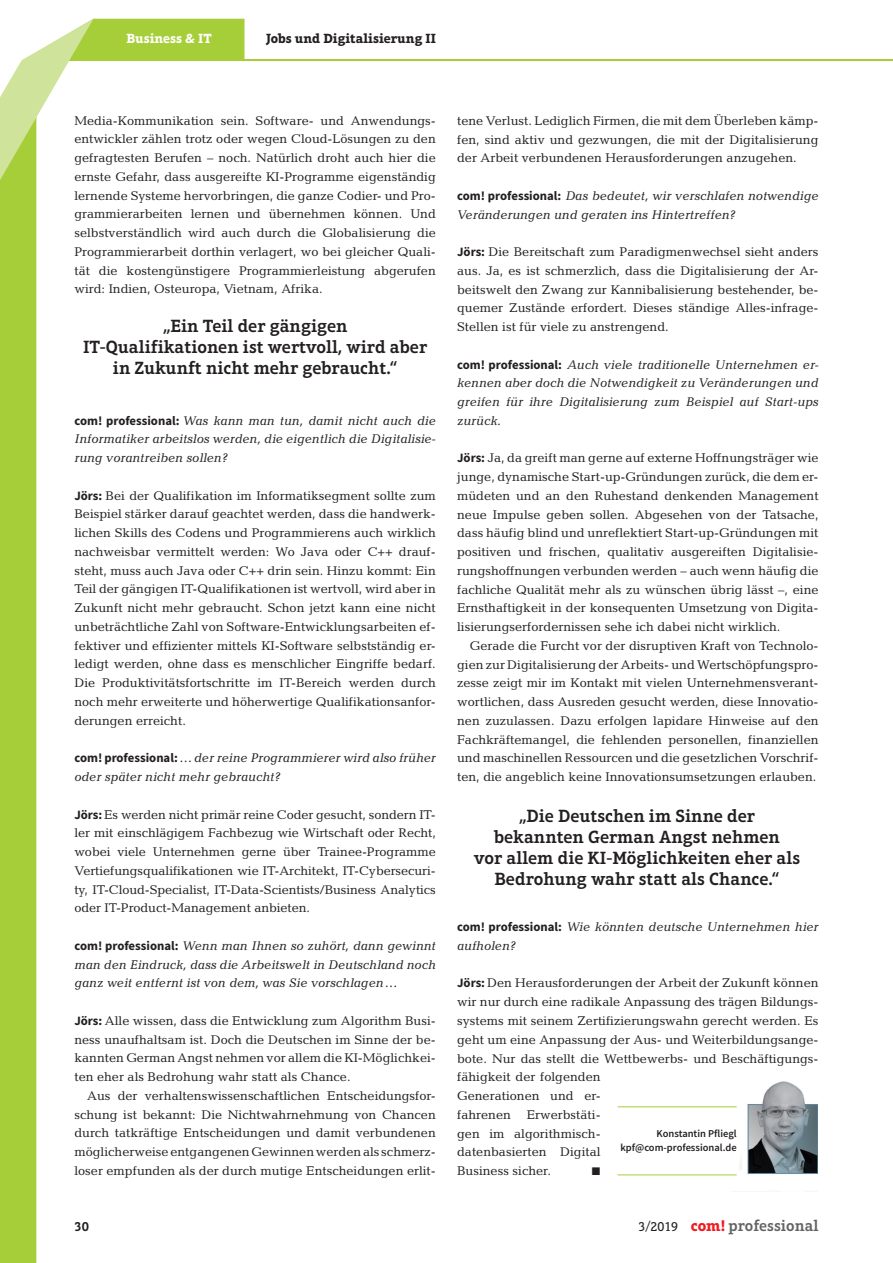
<style>
.page{position:relative;width:893px;height:1263px;background:#fff}
.page>*{position:absolute;margin:0;border:0;box-sizing:border-box;transform-origin:0 0}
.t1{font:600 18px/21px "Aptifer Slab LT Pro";color:#231f20;text-align:center}
.t2{font:600 15.75px "Aptifer Slab LT Pro";color:#636366}
.t3{font:700 13.5px "Aptifer Slab LT Pro";color:#231f20}
.t4{font:700 13.5px "Aptifer Slab LT Pro";color:#fff}
.t5{font:600 13.5px "Aptifer Slab LT Pro";color:#231f20}
.t6{font:12.75px/18.8px "Candida Std";color:#231f20;text-align:justify}
.t7{font:italic 12.75px/18.8px "Candida Std";color:#231f20;text-align:justify}
.t8{font:600 10.5px "Source Sans Pro";color:#231f20}
.s1{font-family:"Source Sans Pro";font-weight:700;font-style:normal}
.s2{font-family:"Source Sans Pro";font-weight:700}
.s3{font-weight:400;font-size:13.5px;color:#231f20}
.s4{font-weight:700;color:#ee1d23}
</style>
<div class="page">
<hr style="left:64px;top:59px;width:829px;height:2px;background:#a6ce39">
<img style="left:726px;top:1081px;width:92px;height:95px">
<hr style="left:618px;top:1106px;width:119px;height:1px;background:#a6ce39">
<hr style="left:618px;top:1174px;width:119px;height:1px;background:#a6ce39">
<svg style="left:0;top:19px;width:244px;height:1244px"></svg>
<p class="t4" style="left:126px;top:30px;width:87px">Business &amp; IT</p>
<p class="t3" style="left:266px;top:31px;width:172px">Jobs und Digitalisierung II</p>
<p class="t6" style="left:74px;top:111px;width:363px">Media-Kommunikation sein. Software- und Anwendungs&shy;entwickler zählen trotz oder wegen Cloud-Lösungen zu den gefragtesten Berufen – noch. Natürlich droht auch hier die ernste Gefahr, dass ausgereifte KI-Programme eigenständig lernende Systeme hervorbringen, die ganze Codier- und Pro&shy;grammierarbeiten lernen und übernehmen können. Und selbstverständlich wird auch durch die Globalisierung die Programmierarbeit dorthin verlagert, wo bei gleicher Quali&shy;tät die kostengünstigere Programmierleistung abgerufen wird: Indien, Osteuropa, Vietnam, Afrika.</p>
<h1 class="t1" style="left:83px;top:315px;width:346px">„Ein Teil der gängigen<br>IT-Qualifikationen ist wertvoll, wird aber in Zukunft nicht mehr gebraucht.“</h1>
<p class="t7" style="left:74px;top:411px;width:363px"><span class="s1">com! professional:</span> Was kann man tun, damit nicht auch die Informatiker arbeitslos werden, die eigentlich die Digitalisie&shy;rung vorantreiben sollen?</p>
<p class="t6" style="left:74px;top:486px;width:363px"><span class="s2">Jörs:</span> Bei der Qualifikation im Informatiksegment sollte zum Beispiel stärker darauf geachtet werden, dass die handwerk&shy;lichen Skills des Codens und Programmierens auch wirklich nachweisbar vermittelt werden: Wo Java oder C++ drauf&shy;steht, muss auch Java oder C++ drin sein. Hinzu kommt: Ein Teil der gängigen IT-Qualifikationen ist wertvoll, wird aber in Zukunft nicht mehr gebraucht. Schon jetzt kann eine nicht unbeträchtliche Zahl von Software-Entwicklungsarbeiten ef&shy;fektiver und effizienter mittels KI-Software selbstständig er&shy;ledigt werden, ohne dass es menschlicher Eingriffe bedarf.<br>Die Produktivitätsfortschritte im IT-Bereich werden durch noch mehr erweiterte und höherwertige Qualifikationsanfor&shy;derungen erreicht.</p>
<p class="t7" style="left:74px;top:748px;width:363px"><span class="s1">com! professional:</span> … der reine Programmierer wird also früher oder später nicht mehr gebraucht?</p>
<p class="t6" style="left:74px;top:805px;width:363px"><span class="s2">Jörs:</span> Es werden nicht primär reine Coder gesucht, sondern IT&shy;ler mit einschlägigem Fachbezug wie Wirtschaft oder Recht, wobei viele Unternehmen gerne über Trainee-Programme Vertiefungsqualifikationen wie IT-Architekt, IT-Cybersecuri&shy;ty, IT-Cloud-Specialist, IT-Data-Scientists/Business Analytics oder IT-Product-Management anbieten.</p>
<p class="t7" style="left:74px;top:936px;width:363px"><span class="s1">com! professional:</span> Wenn man Ihnen so zuhört, dann gewinnt man den Eindruck, dass die Arbeitswelt in Deutschland noch ganz weit entfernt ist von dem, was Sie vorschlagen …</p>
<p class="t6" style="left:74px;top:1011px;width:363px"><span class="s2">Jörs:</span> Alle wissen, dass die Entwicklung zum Algorithm Busi&shy;ness unaufhaltsam ist. Doch die Deutschen im Sinne der be&shy;kannten German Angst nehmen vor allem die KI-Möglichkei&shy;ten eher als Bedrohung wahr statt als Chance.</p>
<p class="t6" style="left:74px;top:1086px;width:363px;text-indent:13px">Aus der verhaltenswissenschaftlichen Entscheidungsfor&shy;schung ist bekannt: Die Nichtwahrnehmung von Chancen durch tatkräftige Entscheidungen und damit verbundenen möglicherweise entgangenen Gewinnen werden als schmerz&shy;loser empfunden als der durch mutige Entscheidungen erlit-</p>
<p class="t5" style="left:74px;top:1218px;width:16px">30</p>
<p class="t6" style="left:457px;top:111px;width:363px">tene Verlust. Lediglich Firmen, die mit dem Überleben kämp&shy;fen, sind aktiv und gezwungen, die mit der Digitalisierung der Arbeit verbundenen Herausforderungen anzugehen.</p>
<p class="t7" style="left:457px;top:186px;width:363px"><span class="s1">com! professional:</span> Das bedeutet, wir verschlafen notwendige<br>Veränderungen und geraten ins Hintertreffen?</p>
<p class="t6" style="left:457px;top:242px;width:363px"><span class="s2">Jörs:</span> Die Bereitschaft zum Paradigmenwechsel sieht anders aus. Ja, es ist schmerzlich, dass die Digitalisierung der Ar&shy;beitswelt den Zwang zur Kannibalisierung bestehender, be&shy;quemer Zustände erfordert. Dieses ständige Alles-infrage-Stellen ist für viele zu anstrengend.</p>
<p class="t7" style="left:457px;top:355px;width:363px"><span class="s1">com! professional:</span> Auch viele traditionelle Unternehmen er&shy;kennen aber doch die Notwendigkeit zu Veränderungen und greifen für ihre Digitalisierung zum Beispiel auf Start-ups zurück.</p>
<p class="t6" style="left:457px;top:449px;width:363px"><span class="s2">Jörs:</span> Ja, da greift man gerne auf externe Hoffnungsträger wie junge, dynamische Start-up-Gründungen zurück, die dem er&shy;müdeten und an den Ruhestand denkenden Management neue Impulse geben sollen. Abgesehen von der Tatsache, dass häufig blind und unreflektiert Start-up-Gründungen mit positiven und frischen, qualitativ ausgereiften Digitalisie&shy;rungshoffnungen verbunden werden – auch wenn häufig die fachliche Qualität mehr als zu wünschen übrig lässt –, eine Ernsthaftigkeit in der konsequenten Umsetzung von Digita&shy;lisierungserfordernissen sehe ich dabei nicht wirklich.</p>
<p class="t6" style="left:457px;top:636px;width:363px;text-indent:13px">Gerade die Furcht vor der disruptiven Kraft von Technolo&shy;gien zur Digitalisierung der Arbeits- und Wertschöpfungspro&shy;zesse zeigt mir im Kontakt mit vielen Unternehmensverant&shy;wortlichen, dass Ausreden gesucht werden, diese Innovatio&shy;nen zuzulassen. Dazu erfolgen lapidare Hinweise auf den Fachkräftemangel, die fehlenden personellen, finanziellen und maschinellen Ressourcen und die gesetzlichen Vorschrif&shy;ten, die angeblich keine Innovationsumsetzungen erlauben.</p>
<h1 class="t1" style="left:474px;top:805px;width:328px">„Die Deutschen im Sinne der bekannten German Angst nehmen<br>vor allem die KI-Möglichkeiten eher als Bedrohung wahr statt als Chance.“</h1>
<p class="t7" style="left:457px;top:917px;width:363px"><span class="s1">com! professional:</span> Wie könnten deutsche Unternehmen hier aufholen?</p>
<p class="t6" style="left:457px;top:974px;width:363px;text-align:left"><span class="s2">Jörs:</span> Den Herausforderungen der Arbeit der Zukunft können wir nur durch eine radikale Anpassung des trägen Bildungs&shy;systems mit seinem Zertifizierungswahn gerecht werden. Es geht um eine Anpassung der Aus- und Weiterbildungsange&shy;bote. Nur das stellt die Wettbewerbs- und Beschäftigungs&shy;fähigkeit der folgenden<br>Generationen und er-<br>fahrenen Erwerbstäti-<br>gen im algorithmisch-<br>datenbasierten Digital<br>Business sicher.</p>
<p class="t8" style="left:657px;top:1127px;width:82px">Konstantin Pfliegl</p>
<p class="t8" style="left:620px;top:1141px;width:118px">kpf@com-professional.de</p>
<p class="t2" style="left:638px;top:1216px;width:182px"><span class="s3">3/2019</span> <span class="s4">com!</span> professional</p>
</div>
